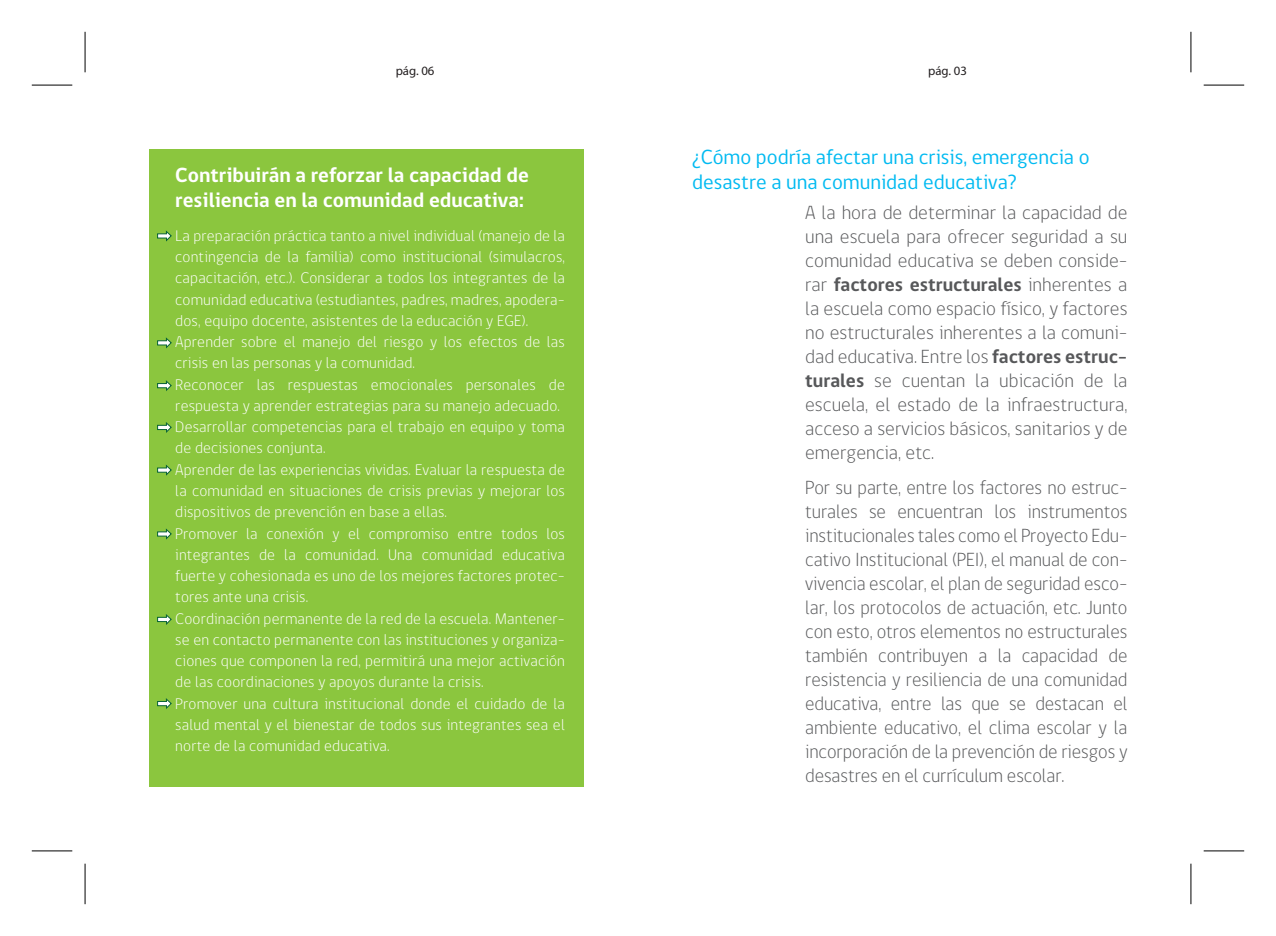
<style>
.page{position:relative;width:1276px;height:936px;background:#fff}
.page>*{position:absolute;margin:0;border:0;box-sizing:border-box;transform-origin:0 0}
.t1{font:21px/25.2px "gob CL";color:#00baf1}
.t2{font:700 21px/25.2px "gob CL";color:#fff}
.t3{font:300 19.5px/24px "gob CL";color:#57585a;text-align:justify}
.t4{font:300 15.75px/21.3px "gob CL";letter-spacing:.01em;color:#fff}
.t5{font:12.75px "Myriad Pro";color:#231f20}
.s1{font-weight:700}
</style>
<div class="page">
<div style="left:149px;top:149px;width:434px;height:637px;background:#8bc63e"></div>
<svg style="left:157px;top:230px;width:15px;height:12px"></svg>
<svg style="left:157px;top:422px;width:15px;height:11px"></svg>
<svg style="left:157px;top:528px;width:15px;height:12px"></svg>
<svg style="left:157px;top:698px;width:15px;height:11px"></svg>
<svg style="left:157px;top:337px;width:15px;height:12px"></svg>
<svg style="left:157px;top:380px;width:15px;height:11px"></svg>
<svg style="left:157px;top:465px;width:15px;height:11px"></svg>
<svg style="left:157px;top:614px;width:15px;height:11px"></svg>
<hr style="left:32px;top:85px;width:40px;height:1px;background:#000">
<hr style="left:1203px;top:85px;width:41px;height:1px;background:#000">
<hr style="left:32px;top:850px;width:40px;height:1px;background:#000">
<hr style="left:1203px;top:850px;width:41px;height:1px;background:#000">
<hr style="left:85px;top:32px;width:1px;height:40px;background:#000">
<hr style="left:85px;top:863px;width:1px;height:41px;background:#000">
<hr style="left:1190px;top:32px;width:1px;height:40px;background:#000">
<hr style="left:1190px;top:863px;width:1px;height:41px;background:#000">
<p class="t5" style="left:396px;top:64px;width:40px">pág. 06</p>
<p class="t5" style="left:928px;top:64px;width:40px">pág. 03</p>
<h1 class="t2" style="left:175px;top:163px;width:355px">Contribuirán a reforzar la capacidad de resiliencia en la comunidad educativa:</h1>
<p class="t4" style="left:175px;top:225px;width:391px">La preparación práctica tanto a nivel individual (manejo de la contingencia de la familia) como institucional (simulacros, capacitación, etc.). Considerar a todos los integrantes de la comunidad educativa (estudiantes, padres, madres, apodera&shy;dos, equipo docente, asistentes de la educación y EGE).<br>Aprender sobre el manejo del riesgo y los efectos de las crisis en las personas y la comunidad.<br>Reconocer las respuestas emocionales personales de respuesta y aprender estrategias para su manejo adecuado.<br>Desarrollar competencias para el trabajo en equipo y toma de decisiones conjunta.<br>Aprender de las experiencias vividas. Evaluar la respuesta de la comunidad en situaciones de crisis previas y mejorar los dispositivos de prevención en base a ellas.<br>Promover la conexión y el compromiso entre todos los integrantes de la comunidad. Una comunidad educativa fuerte y cohesionada es uno de los mejores factores protec&shy;tores ante una crisis.<br>Coordinación permanente de la red de la escuela. Mantener&shy;se en contacto permanente con las instituciones y organiza&shy;ciones que componen la red, permitirá una mejor activación de las coordinaciones y apoyos durante la crisis.<br>Promover una cultura institucional donde el cuidado de la salud mental y el bienestar de todos sus integrantes sea el norte de la comunidad educativa.</p>
<h1 class="t1" style="left:692px;top:144px;width:399px">¿Cómo podría afectar una crisis, emergencia o desastre a una comunidad educativa?</h1>
<p class="t3" style="left:805px;top:201px;width:324px">A la hora de determinar la capacidad de una escuela para ofrecer seguridad a su comunidad educativa se deben conside&shy;rar <span class="s1">factores estructurales</span> inherentes a la escuela como espacio físico, y factores no estructurales inherentes a la comuni&shy;dad educativa. Entre los <span class="s1">factores estruc&shy;turales</span> se cuentan la ubicación de la escuela, el estado de la infraestructura, acceso a servicios básicos, sanitarios y de emergencia, etc.</p>
<p class="t3" style="left:805px;top:475px;width:324px">Por su parte, entre los factores no estruc&shy;turales se encuentran los instrumentos institucionales tales como el Proyecto Edu&shy;cativo Institucional (PEI), el manual de con&shy;vivencia escolar, el plan de seguridad esco&shy;lar, los protocolos de actuación, etc. Junto con esto, otros elementos no estructurales también contribuyen a la capacidad de resistencia y resiliencia de una comunidad educativa, entre las que se destacan el ambiente educativo, el clima escolar y la incorporación de la prevención de riesgos y desastres en el currículum escolar.</p>
</div>
